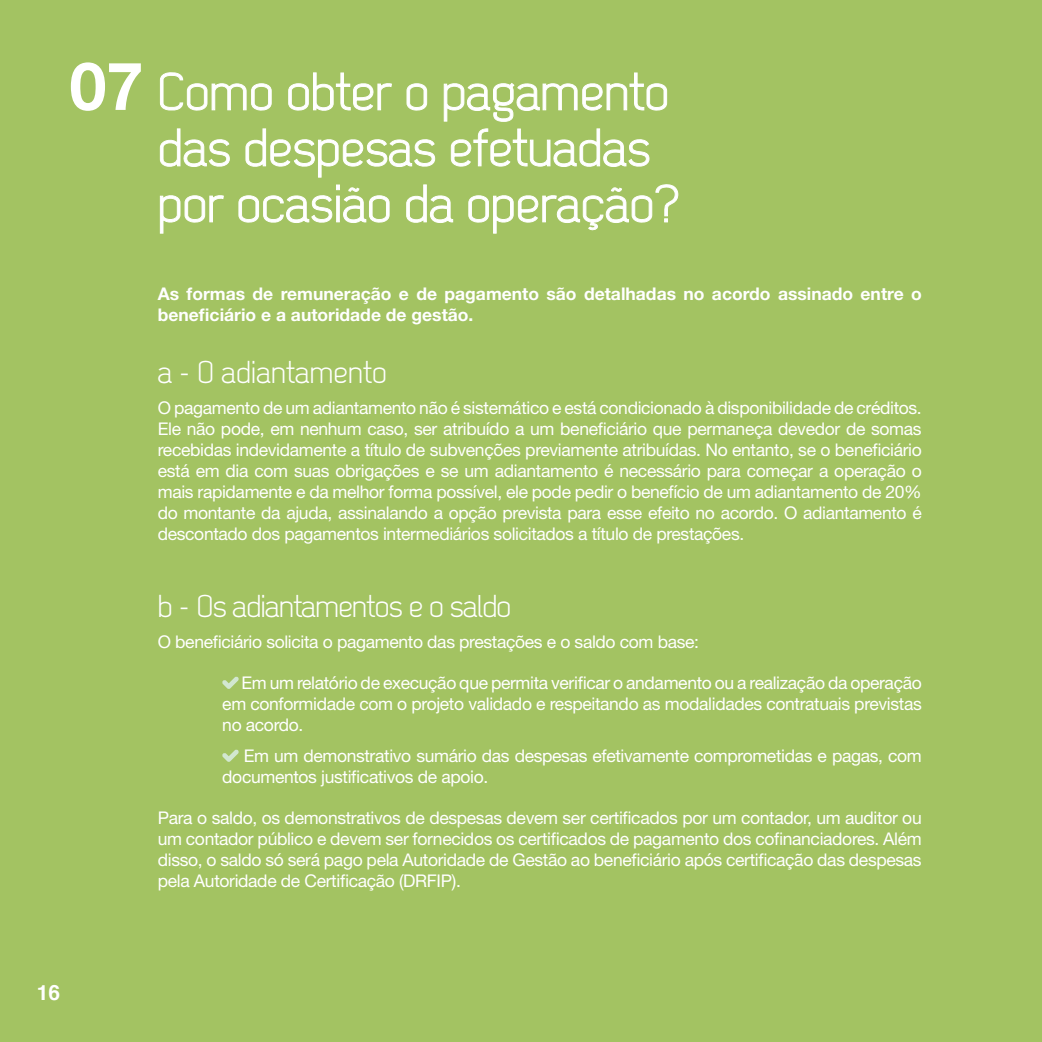
<style>
.page{position:relative;width:1042px;height:1042px;background:#a3c362}
.page>*{position:absolute;margin:0;border:0;box-sizing:border-box;transform-origin:0 0}
.t1{font:700 66.5px "Helvetica Neue";color:#fff}
.t2{font:52.5px/56px "Dekar";color:#fff}
.t3{font:31.5px "Dekar";letter-spacing:-.025em;color:#fff}
.t4{font:31.5px "Dekar";color:#fff}
.t5{font:700 21px "Helvetica";color:#fff}
.t6{font:17.5px/21px "Helvetica Neue";letter-spacing:-.02em;color:#fff;text-align:justify}
.t7{font:700 17.5px/21px "Helvetica Neue";color:#fff}
</style>
<div class="page">
<svg style="left:159px;top:72px;width:113px;height:39px"></svg>
<svg style="left:288px;top:72px;width:104px;height:39px"></svg>
<svg style="left:406px;top:83px;width:21px;height:28px"></svg>
<svg style="left:443px;top:72px;width:224px;height:50px"></svg>
<svg style="left:159px;top:128px;width:71px;height:39px"></svg>
<svg style="left:245px;top:128px;width:190px;height:50px"></svg>
<svg style="left:450px;top:128px;width:200px;height:39px"></svg>
<svg style="left:159px;top:195px;width:65px;height:39px"></svg>
<svg style="left:238px;top:185px;width:152px;height:38px"></svg>
<svg style="left:406px;top:184px;width:47px;height:39px"></svg>
<svg style="left:468px;top:184px;width:211px;height:50px"></svg>
<svg style="left:222px;top:676px;width:17px;height:13px"></svg>
<svg style="left:222px;top:749px;width:17px;height:13px"></svg>
<h1 class="t1" style="left:69px;top:45px;width:75px">07</h1>
<h2 class="t2" style="left:158px;top:66px;width:523px">Como obter o pagamento das despesas efetuadas por ocasião da operação?</h2>
<p class="t7" style="left:158px;top:283px;width:765px">As formas de remuneração e de pagamento são detalhadas no acordo assinado entre o beneficiário e a autoridade de gestão.</p>
<h3 class="t4" style="left:158px;top:356px;width:231px">a - O adiantamento</h3>
<p class="t6" style="left:158px;top:396px;width:765px">O pagamento de um adiantamento não é sistemático e está condicionado à disponibilidade de créditos.<br>Ele não pode, em nenhum caso, ser atribuído a um beneficiário que permaneça devedor de somas recebidas indevidamente a título de subvenções previamente atribuídas. No entanto, se o beneficiário está em dia com suas obrigações e se um adiantamento é necessário para começar a operação o mais rapidamente e da melhor forma possível, ele pode pedir o benefício de um adiantamento de 20% do montante da ajuda, assinalando a opção prevista para esse efeito no acordo. O adiantamento é descontado dos pagamentos intermediários solicitados a título de prestações.</p>
<h3 class="t3" style="left:158px;top:591px;width:355px">b - Os adiantamentos e o saldo</h3>
<p class="t6" style="left:158px;top:631px;width:543px">O beneficiário solicita o pagamento das prestações e o saldo com base:</p>
<p class="t6" style="left:222px;top:672px;width:701px;text-indent:19px">Em um relatório de execução que permita verificar o andamento ou a realização da operação em conformidade com o projeto validado e respeitando as modalidades contratuais previstas no acordo.</p>
<p class="t6" style="left:222px;top:745px;width:701px;text-indent:21px">Em um demonstrativo sumário das despesas efetivamente comprometidas e pagas, com documentos justificativos de apoio.</p>
<p class="t6" style="left:158px;top:807px;width:765px">Para o saldo, os demonstrativos de despesas devem ser certificados por um contador, um auditor ou um contador público e devem ser fornecidos os certificados de pagamento dos cofinanciadores. Além disso, o saldo só será pago pela Autoridade de Gestão ao beneficiário após certificação das despesas pela Autoridade de Certificação (DRFIP).</p>
<p class="t5" style="left:37px;top:976px;width:25px">16</p>
</div>
